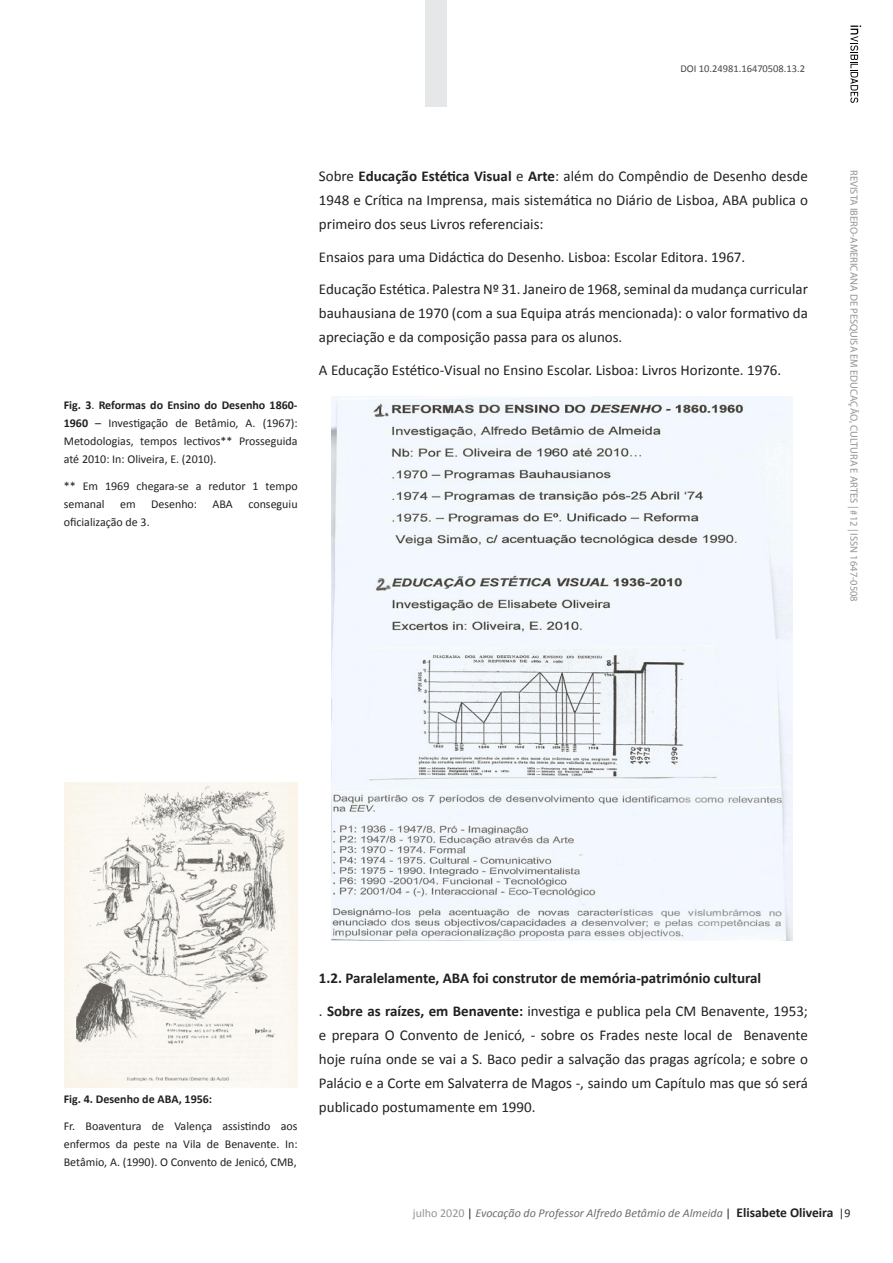
<style>
.page{position:relative;width:893px;height:1263px;background:#fff}
.page>*{position:absolute;margin:0;border:0;box-sizing:border-box;transform-origin:0 0}
.t1{font:15px/24px "Calibri";color:#231f20;text-align:justify}
.t2{font:700 15px/32.5px "Calibri";color:#231f20}
.t3{font:12px/18px "Calibri";color:#231f20;text-align:justify}
.t4{font:italic 12px "Calibri";color:#6c6d70}
.t5{font:700 12px "Calibri";color:#231f20}
.t6{font:10.5px "Myriad Pro";color:#939598}
.t7{font:10.5px "Calibri";color:#474747}
.s1{font-weight:700}
.s2{font-weight:400}
.s3{font-style:normal;color:#939598}
.s4{font-style:normal;color:#231f20}
.s5{font-weight:700;font-style:normal;font-size:13.5px;color:#231f20}
</style>
<div class="page">
<div style="left:425px;top:0;width:21px;height:106px;background:#e6e7e9"></div>
<svg style="left:850px;top:26px;width:11px;height:77px"></svg>
<img style="left:331px;top:396px;width:461px;height:544px">
<img style="left:64px;top:783px;width:234px;height:305px">
<p class="t7" style="left:680px;top:62px;width:126px">DOI 10.24981.16470508.13.2</p>
<p class="t3" style="left:64px;top:396px;width:235px"><span class="s1">Fig. 3</span>. <span class="s1">Reformas do Ensino do Desenho 1860- 1960</span> – Investigação de Betâmio, A. (1967):<br>Metodologias, tempos lectivos** Prosseguida até 2010: In: Oliveira, E. (2010).</p>
<p class="t3" style="left:64px;top:476px;width:235px">** Em 1969 chegara-se a redutor 1 tempo semanal</p>
<p class="t3" style="left:120px;top:494px;width:17px">em</p>
<p class="t3" style="left:151px;top:494px;width:48px">Desenho:</p>
<p class="t3" style="left:213px;top:494px;width:22px">ABA</p>
<p class="t3" style="left:248px;top:494px;width:51px">conseguiu</p>
<p class="t3" style="left:64px;top:512px;width:87px">oficialização de 3.</p>
<p class="t1" style="left:319px;top:164px;width:490px">Sobre <span class="s1">Educação Estética Visual</span> e <span class="s1">Arte</span>: além do Compêndio de Desenho desde 1948 e Crítica na Imprensa, mais sistemática no Diário de Lisboa, ABA publica o primeiro dos seus Livros referenciais:</p>
<p class="t1" style="left:319px;top:240px;width:490px;line-height:32.5px">Ensaios para uma Didáctica do Desenho. Lisboa: Escolar Editora. 1967.<br>Educação Estética. Palestra Nº 31. Janeiro de 1968, seminal da mudança curricular</p>
<p class="t1" style="left:319px;top:301px;width:490px">bauhausiana de 1970 (com a sua Equipa atrás mencionada): o valor formativo da apreciação e da composição passa para os alunos.</p>
<p class="t1" style="left:319px;top:357px;width:464px">A Educação Estético-Visual no Ensino Escolar. Lisboa: Livros Horizonte. 1976.</p>
<p class="t6" style="left:860px;top:170px;width:433px;rotate:90deg">REVISTA IBERO-AMERICANA DE PESQUISA EM EDUCAÇÃO, CULTURA E ARTES | #12 | ISSN 1647-0508</p>
<p class="t5" style="left:64px;top:1092px;width:150px">Fig. 4. Desenho de ABA, 1956:</p>
<p class="t3" style="left:64px;top:1116px;width:235px">Fr. Boaventura de Valença assistindo aos enfermos da peste na Vila de Benavente. In:<br>Betâmio, A. (1990). O Convento de Jenicó, CMB,</p>
<p class="t2" style="left:319px;top:961px;width:490px">1.2. Paralelamente, ABA foi construtor de memória-património cultural<br><span class="s2">.</span> Sobre as raízes, em Benavente: <span class="s2">investiga e publica pela CM Benavente, 1953;</span></p>
<p class="t1" style="left:319px;top:1022px;width:490px">e prepara O Convento de Jenicó, - sobre os Frades neste local de Benavente hoje ruína onde se vai a S. Baco pedir a salvação das pragas agrícola; e sobre o Palácio e a Corte em Salvaterra de Magos -, saindo um Capítulo mas que só será publicado postumamente em 1990.</p>
<p class="t4" style="left:413px;top:1205px;width:439px"><span class="s3">julho 2020</span> <span class="s4">|</span> Evocação do Professor Alfredo Betâmio de Almeida <span class="s4">|</span> <span class="s5">Elisabete Oliveira</span> <span class="s4">|9</span></p>
</div>
